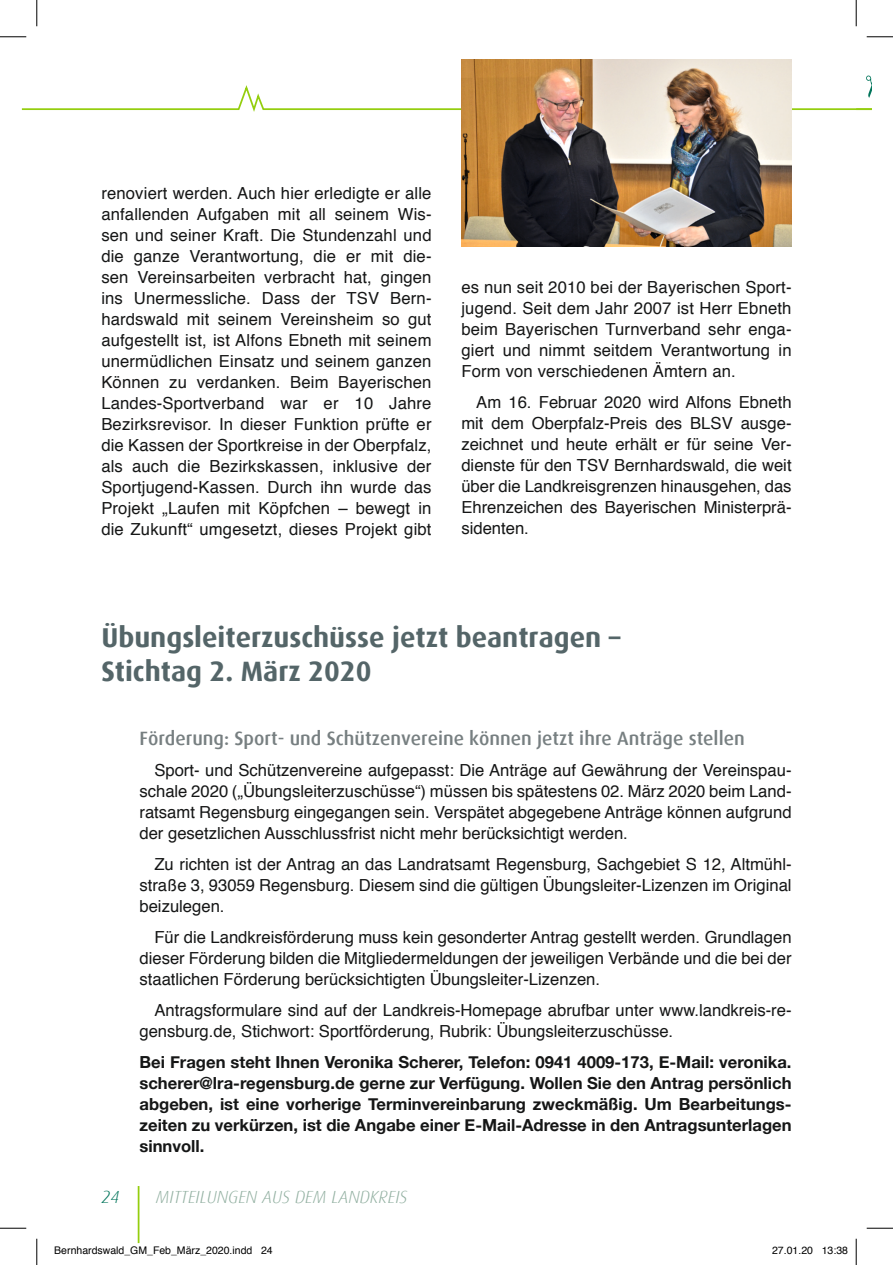
<style>
.page{position:relative;width:893px;height:1265px;background:#fff}
.page>*{position:absolute;margin:0;border:0;box-sizing:border-box;transform-origin:0 0}
.t1{font:700 28px/33.6px "Dax";color:#546568}
.t2{font:500 19.25px "Dax";color:#777f81}
.t3{font:italic 300 17.5px "Dax";color:#91afa0}
.t4{font:italic 300 17.5px "Dax";color:#00745a}
.t5{font:16.62px/21px "Helvetica";color:#151616;text-align:justify}
.t6{font:700 16.62px/21px "Helvetica Neue";color:#151616;text-align:justify}
.t7{font:10.5px "Helvetica";color:#000}
</style>
<div class="page">
<hr style="left:138px;top:1185px;width:1px;height:57px;background:#94ce0e">
<svg style="left:22px;top:75px;width:848px;height:40px"></svg>
<img style="left:461px;top:60px;width:330px;height:187px">
<svg style="left:0;top:36px;width:26px;height:1px"></svg>
<svg style="left:866px;top:36px;width:26px;height:1px"></svg>
<svg style="left:0;top:1227px;width:26px;height:1px"></svg>
<svg style="left:866px;top:1227px;width:26px;height:1px"></svg>
<svg style="left:36px;top:0;width:1px;height:26px"></svg>
<svg style="left:36px;top:1238px;width:1px;height:26px"></svg>
<svg style="left:855px;top:0;width:1px;height:26px"></svg>
<svg style="left:855px;top:1238px;width:1px;height:26px"></svg>
<p class="t5" style="left:101px;top:182px;width:331px">renoviert werden. Auch hier erledigte er alle anfallenden Aufgaben mit all seinem Wis&shy;sen und seiner Kraft. Die Stundenzahl und die ganze Verantwortung, die er mit die&shy;sen Vereinsarbeiten verbracht hat, gingen ins Unermessliche. Dass der TSV Bern&shy;hardswald mit seinem Vereinsheim so gut aufgestellt ist, ist Alfons Ebneth mit seinem unermüdlichen Einsatz und seinem ganzen Können zu verdanken. Beim Bayerischen Landes-Sportverband war er 10 Jahre Bezirksrevisor. In dieser Funktion prüfte er die Kassen der Sportkreise in der Oberpfalz, als auch die Bezirkskassen, inklusive der Sportjugend-Kassen. Durch ihn wurde das Projekt „Laufen mit Köpfchen – bewegt in die Zukunft“ umgesetzt, dieses Projekt gibt</p>
<p class="t5" style="left:461px;top:276px;width:331px">es nun seit 2010 bei der Bayerischen Sport&shy;jugend. Seit dem Jahr 2007 ist Herr Ebneth beim Bayerischen Turnverband sehr enga&shy;giert und nimmt seitdem Verantwortung in Form von verschiedenen Ämtern an.</p>
<p class="t5" style="left:461px;top:391px;width:331px;text-indent:15px">Am 16. Februar 2020 wird Alfons Ebneth mit dem Oberpfalz-Preis des BLSV ausge&shy;zeichnet und heute erhält er für seine Ver&shy;dienste für den TSV Bernhardswald, die weit über die Landkreisgrenzen hinausgehen, das Ehrenzeichen des Bayerischen Ministerprä&shy;sidenten.</p>
<h1 class="t1" style="left:101px;top:620px;width:520px">Übungsleiterzuschüsse jetzt beantragen –<br>Stichtag 2. März 2020</h1>
<p class="t2" style="left:139px;top:727px;width:606px">Förderung: Sport- und Schützenvereine können jetzt ihre Anträge stellen</p>
<p class="t5" style="left:139px;top:759px;width:653px;text-indent:15px">Sport- und Schützenvereine aufgepasst: Die Anträge auf Gewährung der Vereinspau&shy;schale 2020 („Übungsleiterzuschüsse“) müssen bis spätestens 02. März 2020 beim Land&shy;ratsamt Regensburg eingegangen sein. Verspätet abgegebene Anträge können aufgrund der gesetzlichen Ausschlussfrist nicht mehr berücksichtigt werden.</p>
<p class="t5" style="left:139px;top:853px;width:653px;text-indent:15px">Zu richten ist der Antrag an das Landratsamt Regensburg, Sachgebiet S 12, Altmühl&shy;straße 3, 93059 Regensburg. Diesem sind die gültigen Übungsleiter-Lizenzen im Original beizulegen.</p>
<p class="t5" style="left:139px;top:926px;width:653px;text-indent:15px">Für die Landkreisförderung muss kein gesonderter Antrag gestellt werden. Grundlagen dieser Förderung bilden die Mitgliedermeldungen der jeweiligen Verbände und die bei der staatlichen Förderung berücksichtigten Übungsleiter-Lizenzen.</p>
<p class="t5" style="left:139px;top:999px;width:653px;text-indent:15px">Antragsformulare sind auf der Landkreis-Homepage abrufbar unter www.landkreis-re&shy;gensburg.de, Stichwort: Sportförderung, Rubrik: Übungsleiterzuschüsse.</p>
<p class="t6" style="left:139px;top:1051px;width:653px">Bei Fragen steht Ihnen Veronika Scherer, Telefon: 0941 4009-173, E-Mail: veronika. scherer@lra-regensburg.de gerne zur Verfügung. Wollen Sie den Antrag persönlich abgeben, ist eine vorherige Terminvereinbarung zweckmäßig. Um Bearbeitungs&shy;zeiten zu verkürzen, ist die Angabe einer E-Mail-Adresse in den Antragsunterlagen sinnvoll.</p>
<p class="t4" style="left:101px;top:1187px;width:19px">24</p>
<p class="t3" style="left:156px;top:1187px;width:253px">MITTEILUNGEN AUS DEM LANDKREIS</p>
<p class="t7" style="left:54px;top:1241px;width:220px">Bernhardswald_GM_Feb_März_2020.indd 24</p>
<p class="t7" style="left:771px;top:1241px;width:77px">27.01.20 13:38</p>
</div>
